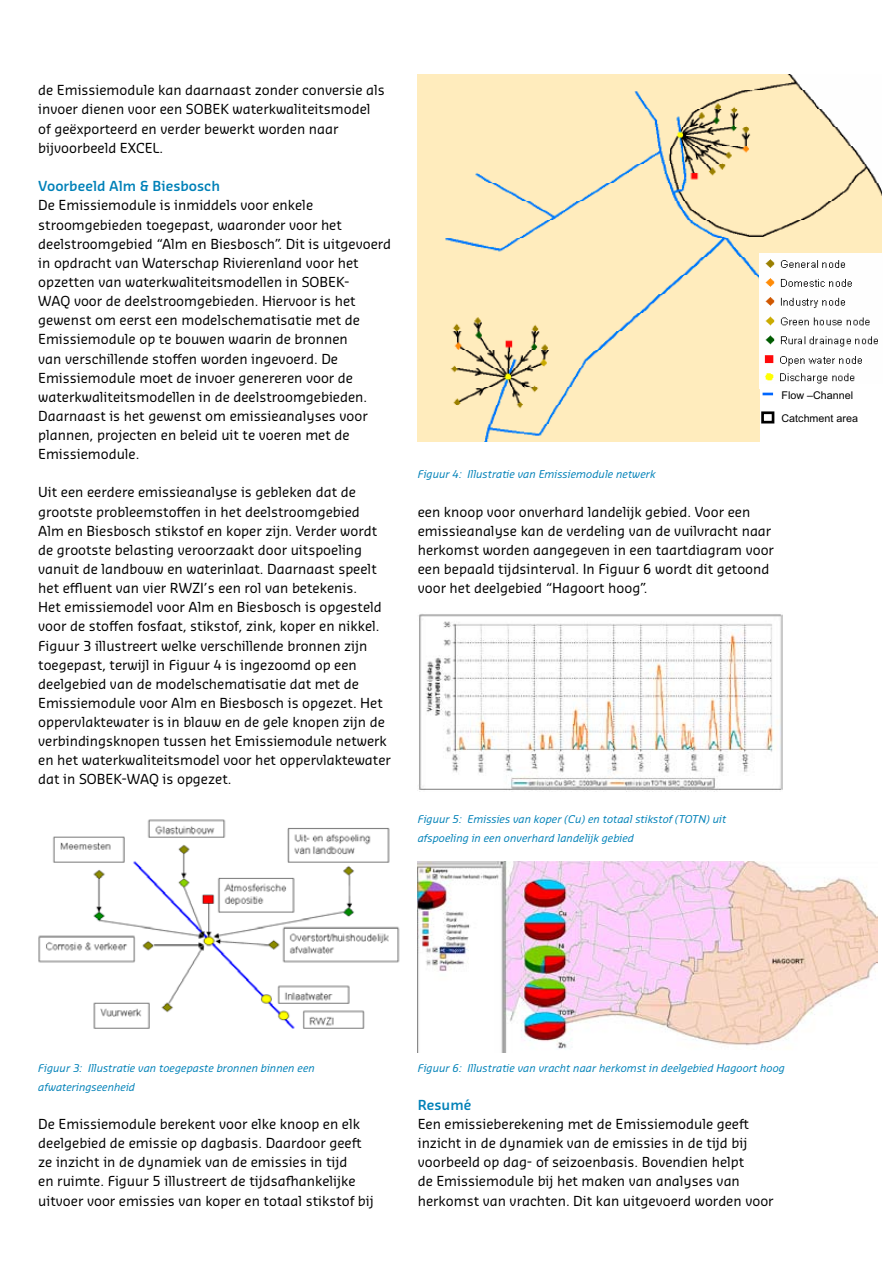
<style>
.page{position:relative;width:893px;height:1263px;background:#fff}
.page>*{position:absolute;margin:0;border:0;box-sizing:border-box;transform-origin:0 0}
.t1{font:13.5px/19.2px "Sansa Pro";color:#000}
.t2{font:600 13.5px "Sansa Pro";color:#0081b8}
.t3{font:10.65px/23px "Arial";letter-spacing:.005em;color:#000}
.t4{font:italic 10.5px/19.2px "Sansa Pro";color:#0081b8}
</style>
<div class="page">
<img style="left:38px;top:819px;width:362px;height:210px">
<img style="left:418px;top:75px;width:464px;height:367px">
<img style="left:759px;top:253px;width:123px;height:135px">
<div style="left:760px;top:384px;width:126px;height:75px;background:#fff"></div>
<div style="left:761px;top:411px;width:13px;height:12px;border:3px solid #000"></div>
<svg style="left:763px;top:393px;width:10px;height:2px"></svg>
<img style="left:418px;top:614px;width:364px;height:178px">
<img style="left:418px;top:861px;width:460px;height:191px">
<p class="t1" style="left:38px;top:80px;width:348px">de Emissiemodule kan daarnaast zonder conversie als invoer dienen voor een SOBEK waterkwaliteitsmodel of geëxporteerd en verder bewerkt worden naar bijvoorbeeld EXCEL.</p>
<p class="t2" style="left:38px;top:177px;width:183px">Voorbeeld Alm &amp; Biesbosch</p>
<p class="t1" style="left:38px;top:195px;width:354px">De Emissiemodule is inmiddels voor enkele stroomgebieden toegepast, waaronder voor het deelstroomgebied “Alm en Biesbosch”. Dit is uitgevoerd in opdracht van Waterschap Rivierenland voor het opzetten van waterkwaliteitsmodellen in SOBEK-<br>WAQ voor de deelstroomgebieden. Hiervoor is het gewenst om eerst een modelschematisatie met de Emissiemodule op te bouwen waarin de bronnen<br>van verschillende stoffen worden ingevoerd. De Emissiemodule moet de invoer genereren voor de waterkwaliteitsmodellen in de deelstroomgebieden.<br>Daarnaast is het gewenst om emissieanalyses voor plannen, projecten en beleid uit te voeren met de Emissiemodule.</p>
<p class="t1" style="left:38px;top:482px;width:354px">Uit een eerdere emissieanalyse is gebleken dat de grootste probleemstoffen in het deelstroomgebied<br>Alm en Biesbosch stikstof en koper zijn. Verder wordt de grootste belasting veroorzaakt door uitspoeling vanuit de landbouw en waterinlaat. Daarnaast speelt het effluent van vier RWZI’s een rol van betekenis.<br>Het emissiemodel voor Alm en Biesbosch is opgesteld voor de stoffen fosfaat, stikstof, zink, koper en nikkel.<br>Figuur 3 illustreert welke verschillende bronnen zijn toegepast, terwijl in Figuur 4 is ingezoomd op een deelgebied van de modelschematisatie dat met de Emissiemodule voor Alm en Biesbosch is opgezet. Het oppervlaktewater is in blauw en de gele knopen zijn de verbindingsknopen tussen het Emissiemodule netwerk en het waterkwaliteitsmodel voor het oppervlaktewater dat in SOBEK-WAQ is opgezet.</p>
<p class="t3" style="left:781px;top:384px;width:78px">Flow –Channel<br>Catchment area</p>
<p class="t4" style="left:418px;top:464px;width:239px">Figuur 4: Illustratie van Emissiemodule netwerk</p>
<p class="t1" style="left:418px;top:502px;width:358px">een knoop voor onverhard landelijk gebied. Voor een emissieanalyse kan de verdeling van de vuilvracht naar herkomst worden aangegeven in een taartdiagram voor een bepaald tijdsinterval. In Figuur 6 wordt dit getoond voor het deelgebied “Hagoort hoog”.</p>
<p class="t4" style="left:418px;top:809px;width:310px">Figuur 5: Emissies van koper (Cu) en totaal stikstof (TOTN) uit afspoeling in een onverhard landelijk gebied</p>
<p class="t4" style="left:38px;top:1058px;width:278px">Figuur 3: Illustratie van toegepaste bronnen binnen een afwateringseenheid</p>
<p class="t1" style="left:38px;top:1114px;width:337px">De Emissiemodule berekent voor elke knoop en elk deelgebied de emissie op dagbasis. Daardoor geeft ze inzicht in de dynamiek van de emissies in tijd<br>en ruimte. Figuur 5 illustreert de tijdsafhankelijke uitvoer voor emissies van koper en totaal stikstof bij</p>
<p class="t4" style="left:418px;top:1058px;width:369px">Figuur 6: Illustratie van vracht naar herkomst in deelgebied Hagoort hoog</p>
<p class="t2" style="left:418px;top:1096px;width:55px">Resumé</p>
<p class="t1" style="left:418px;top:1114px;width:357px">Een emissieberekening met de Emissiemodule geeft inzicht in de dynamiek van de emissies in de tijd bij voorbeeld op dag- of seizoenbasis. Bovendien helpt<br>de Emissiemodule bij het maken van analyses van herkomst van vrachten. Dit kan uitgevoerd worden voor</p>
</div>
